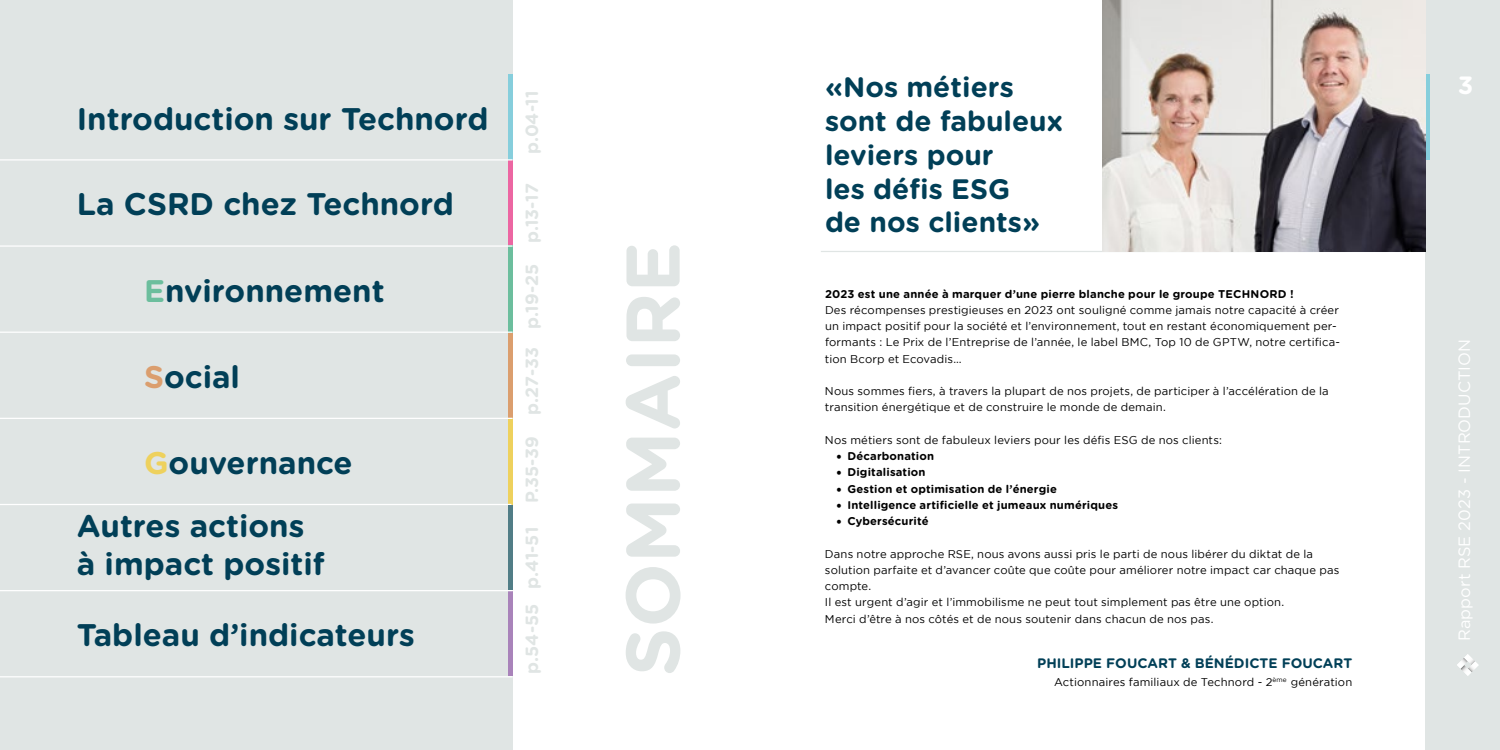
<style>
.page{position:relative;width:1500px;height:750px;background:#fff}
.page>*{position:absolute;margin:0;border:0;box-sizing:border-box;transform-origin:0 0}
.t1{font:700 75.88px "Gotham Rounded";color:#e0e5e4}
.t2{font:700 31.25px/37.5px "Gotham Rounded";color:#013f57}
.t3{font:700 28.12px/33.8px "Gotham Rounded";color:#013f57}
.t4{font:700 25px "Gotham Rounded";color:#fff}
.t5{font:700 17.75px "Gotham Rounded";color:#e0e5e4}
.t6{font:16.38px "Gotham Rounded";color:#fff}
.t7{font:700 13.75px "Gotham Rounded";color:#013f57}
.t8{font:11.25px/16.2px "Gotham";letter-spacing:.015em;color:#000}
.t9{font:700 11.25px "Gotham Rounded";letter-spacing:.015em;color:#000}
.s1{color:#6cbe9d}
.s2{font-family:"Minion Pro";font-weight:400;font-size:15px}
.s3{color:#db9e6e}
.s4{color:#eed15d}
</style>
<div class="page">
<div style="left:1425px;top:0;width:75px;height:750px;background:#e0e5e4"></div>
<svg style="left:1457px;top:654px;width:22px;height:22px"></svg>
<div style="left:1425px;top:74px;width:5px;height:85px;background:#86cedc"></div>
<hr style="left:821px;top:251px;width:602px;height:1px;background:#e0e5e4">
<div style="left:0;top:0;width:513px;height:750px;background:#e0e5e4"></div>
<img style="left:1103px;top:0;width:322px;height:251px">
<div style="left:508px;top:332px;width:5px;height:86px;background:#db9e6e"></div>
<div style="left:508px;top:418px;width:5px;height:87px;background:#eed15d"></div>
<div style="left:508px;top:159px;width:5px;height:86px;background:#ec66a2"></div>
<div style="left:508px;top:246px;width:5px;height:87px;background:#6cbe9d"></div>
<div style="left:508px;top:74px;width:5px;height:85px;background:#86cedc"></div>
<hr style="left:0;top:159px;width:513px;height:2px;background:#fff">
<hr style="left:0;top:245px;width:513px;height:2px;background:#fff">
<hr style="left:0;top:332px;width:513px;height:1px;background:#fff">
<hr style="left:0;top:418px;width:513px;height:1px;background:#fff">
<hr style="left:0;top:676px;width:513px;height:1px;background:#fff">
<div style="left:508px;top:591px;width:5px;height:85px;background:#a983ba"></div>
<hr style="left:0;top:590px;width:513px;height:1px;background:#fff">
<hr style="left:0;top:504px;width:511px;height:1px;background:#fff">
<div style="left:508px;top:505px;width:5px;height:85px;background:#517d86"></div>
<h3 class="t3" style="left:825px;top:70px;width:239px">«Nos métiers sont de fabuleux leviers pour<br>les défis ESG<br>de nos clients»</h3>
<h3 class="t5" style="left:522px;top:154px;width:65px;rotate:-90deg">p.04-11</h3>
<h2 class="t2" style="left:77px;top:100px;width:413px">Introduction sur Technord</h2>
<h3 class="t5" style="left:522px;top:243px;width:61px;rotate:-90deg">p.13-17</h3>
<h3 class="t5" style="left:522px;top:329px;width:66px;rotate:-90deg">p.19-25</h3>
<h3 class="t5" style="left:522px;top:415px;width:69px;rotate:-90deg">p.27-33</h3>
<h2 class="t2" style="left:77px;top:185px;width:379px">La CSRD chez Technord</h2>
<h1 class="t1" style="left:610px;top:676px;width:436px;rotate:-90deg">SOMMAIRE</h1>
<h2 class="t2" style="left:144px;top:272px;width:242px"><span class="s1">E</span>nvironnement</h2>
<p class="t9" style="left:825px;top:287px;width:470px">2023 est une année à marquer d’une pierre blanche pour le groupe TECHNORD !</p>
<p class="t8" style="left:825px;top:302px;width:517px">Des récompenses prestigieuses en 2023 ont souligné comme jamais notre capacité à créer un impact positif pour la société et l’environnement, tout en restant économiquement per&shy;formants : Le Prix de l’Entreprise de l’année, le label BMC, Top 10 de GPTW, notre certifica&shy;tion Bcorp et Ecovadis…</p>
<p class="t8" style="left:825px;top:383px;width:505px">Nous sommes fiers, à travers la plupart de nos projets, de participer à l’accélération de la transition énergétique et de construire le monde de demain.</p>
<p class="t8" style="left:825px;top:432px;width:398px">Nos métiers sont de fabuleux leviers pour les défis ESG de nos clients:</p>
<p class="t9" style="left:836px;top:450px;width:99px"><span class="s2">•</span> Décarbonation</p>
<p class="t9" style="left:836px;top:466px;width:91px"><span class="s2">•</span> Digitalisation</p>
<p class="t9" style="left:836px;top:482px;width:222px"><span class="s2">•</span> Gestion et optimisation de l’énergie</p>
<p class="t9" style="left:836px;top:499px;width:283px"><span class="s2">•</span> Intelligence artificielle et jumeaux numériques</p>
<p class="t9" style="left:836px;top:515px;width:94px"><span class="s2">•</span> Cybersécurité</p>
<p class="t8" style="left:825px;top:545px;width:516px">Dans notre approche RSE, nous avons aussi pris le parti de nous libérer du diktat de la solution parfaite et d’avancer coûte que coûte pour améliorer notre impact car chaque pas compte.<br>Il est urgent d’agir et l’immobilisme ne peut tout simplement pas être une option.<br>Merci d’être à nos côtés et de nous soutenir dans chacun de nos pas.</p>
<h2 class="t2" style="left:144px;top:358px;width:97px"><span class="s3">S</span>ocial</h2>
<h3 class="t5" style="left:522px;top:503px;width:68px;rotate:-90deg">P.35-39</h3>
<h2 class="t2" style="left:144px;top:444px;width:210px"><span class="s4">G</span>ouvernance</h2>
<h2 class="t2" style="left:77px;top:507px;width:250px">Autres actions à impact positif</h2>
<h3 class="t5" style="left:522px;top:589px;width:63px;rotate:-90deg">p.41-51</h3>
<h3 class="t5" style="left:522px;top:674px;width:71px;rotate:-90deg">p.54-55</h3>
<h2 class="t2" style="left:77px;top:616px;width:340px">Tableau d’indicateurs</h2>
<p class="t7" style="left:1037px;top:656px;width:317px">PHILIPPE FOUCART &amp; BÉNÉDICTE FOUCART</p>
<p class="t8" style="left:1054px;top:673px;width:300px">Actionnaires familiaux de Technord - 2<sup>ème</sup> génération</p>
<h3 class="t4" style="left:1458px;top:71px;width:17px">3</h3>
<h3 class="t6" style="left:1457px;top:641px;width:303px;rotate:-90deg">Rapport RSE 2023 - INTRODUCTION</h3>
</div>
